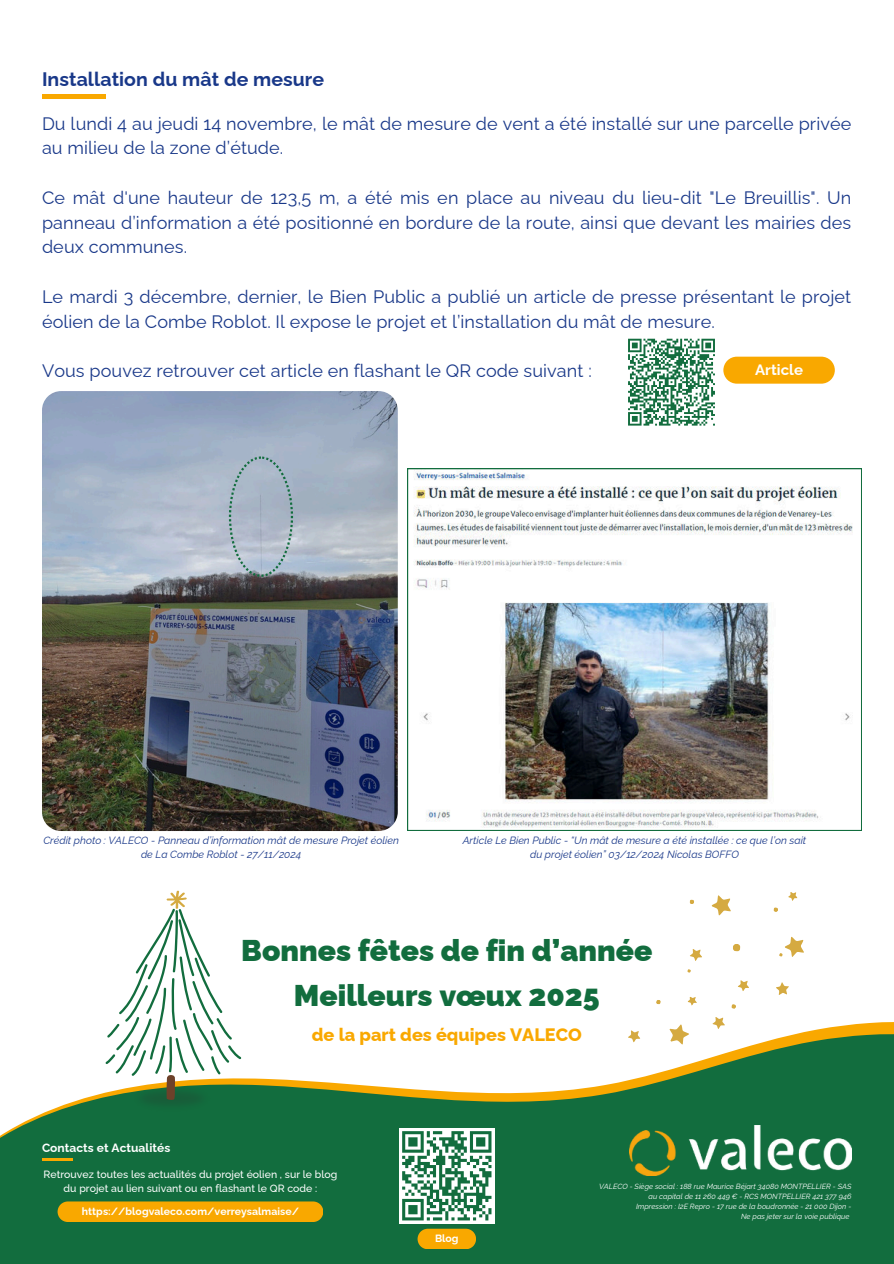
<style>
.page{position:relative;width:894px;height:1264px;background:#fff}
.page>*{position:absolute;margin:0;border:0;box-sizing:border-box;transform-origin:0 0}
.t1{font:900 30px/45.5px "Raleway";color:#126d3e;text-align:center}
.t2{font:700 19.5px "Raleway";letter-spacing:.005em;color:#193889}
.t3{font:18px/24.8px "Raleway";letter-spacing:.005em;color:#193889}
.t4{font:800 18px "Raleway";color:#f9a800}
.t5{font:700 15px "Raleway";letter-spacing:.005em;color:#fff}
.t6{font:700 12px "Raleway";letter-spacing:.005em;color:#fff}
.t7{font:italic 10.5px/14px "Raleway";color:#193889;text-align:center}
.t8{font:500 10.5px/14px "Raleway";letter-spacing:.005em;color:#fff;text-align:center}
.t9{font:700 10.5px "Raleway";letter-spacing:.005em;color:#fff}
.t10{font:italic 7.5px/10.1px "Raleway";letter-spacing:.005em;color:#fff;text-align:right}
</style>
<div class="page">
<svg style="left:0;top:1033px;width:893px;height:230px;fill:#126d3e"></svg>
<div style="left:58px;top:1201px;width:265px;height:20px;background:#f9a800"></div>
<svg style="left:776px;top:982px;width:12px;height:13px"></svg>
<svg style="left:733px;top:944px;width:7px;height:7px"></svg>
<svg style="left:690px;top:949px;width:12px;height:12px"></svg>
<svg style="left:689px;top:899px;width:5px;height:5px"></svg>
<svg style="left:711px;top:895px;width:20px;height:20px"></svg>
<svg style="left:656px;top:1000px;width:4px;height:4px"></svg>
<svg style="left:738px;top:980px;width:11px;height:11px"></svg>
<svg style="left:731px;top:1004px;width:5px;height:4px"></svg>
<svg style="left:669px;top:1024px;width:20px;height:20px"></svg>
<svg style="left:627px;top:1030px;width:13px;height:12px"></svg>
<svg style="left:773px;top:907px;width:5px;height:5px"></svg>
<svg style="left:788px;top:892px;width:9px;height:9px"></svg>
<svg style="left:687px;top:997px;width:10px;height:8px"></svg>
<svg style="left:712px;top:1017px;width:13px;height:12px"></svg>
<svg style="left:779px;top:936px;width:25px;height:21px"></svg>
<img style="left:131px;top:1100px;width:79px;height:11px">
<svg style="left:95px;top:890px;width:146px;height:210px"></svg>
<div style="left:399px;top:1128px;width:95px;height:95px;background:#fff"></div>
<svg style="left:402px;top:1131px;width:90px;height:90px"></svg>
<hr style="left:42px;top:1158px;width:31px;height:2px;background:#f9a800">
<img style="left:629px;top:1125px;width:222px;height:50px">
<div style="left:42px;top:94px;width:63px;height:5px;background:#f9a800"></div>
<svg style="left:628px;top:338px;width:87px;height:88px"></svg>
<svg style="left:417px;top:1228px;width:59px;height:21px"></svg>
<svg style="left:723px;top:356px;width:111px;height:27px;background:#f9ae11"></svg>
<img style="left:407px;top:468px;width:454px;height:362px">
<img style="left:42px;top:391px;width:355px;height:440px">
<svg style="left:229px;top:456px;width:64px;height:121px;background:#a6b4c2"></svg>
<p class="t2" style="left:42px;top:64px;width:284px">Installation du mât de mesure</p>
<p class="t3" style="left:42px;top:109px;width:810px">Du lundi 4 au jeudi 14 novembre, le mât de mesure de vent a été installé sur une parcelle privée au milieu de la zone d’étude.</p>
<p class="t3" style="left:42px;top:183px;width:810px;text-align:justify">Ce mât d'une hauteur de 123,5 m, a été mis en place au niveau du lieu-dit "Le Breuillis". Un panneau d’information a été positionné en bordure de la route, ainsi que devant les mairies des deux communes.</p>
<p class="t3" style="left:42px;top:282px;width:810px">Le mardi 3 décembre, dernier, le Bien Public a publié un article de presse présentant le projet éolien de la Combe Roblot. Il expose le projet et l’installation du mât de mesure.</p>
<p class="t3" style="left:42px;top:356px;width:551px">Vous pouvez retrouver cet article en flashant le QR code suivant :</p>
<p class="t5" style="left:754px;top:357px;width:49px">Article</p>
<p class="t7" style="left:43px;top:831px;width:357px">Crédit photo : VALECO - Panneau d’information mât de mesure Projet éolien de La Combe Roblot - 27/11/2024</p>
<p class="t7" style="left:462px;top:831px;width:345px">Article Le Bien Public - “Un mât de mesure a été installée : ce que l’on sait du projet éolien” 03/12/2024 Nicolas BOFFO</p>
<p class="t6" style="left:42px;top:1138px;width:130px">Contacts et Actualités</p>
<h1 class="t1" style="left:241px;top:924px;width:412px">Bonnes fêtes de fin d’année<br>Meilleurs vœux 2025</h1>
<p class="t4" style="left:312px;top:1020px;width:271px">de la part des équipes VALECO</p>
<p class="t8" style="left:43px;top:1166px;width:295px">Retrouvez toutes les actualités du projet éolien , sur le blog du projet au lien suivant ou en flashant le QR code :</p>
<p class="t9" style="left:82px;top:1202px;width:219px">https://blogvaleco.com/verreysalmaise/</p>
<p class="t9" style="left:435px;top:1230px;width:25px">Blog</p>
<p class="t10" style="left:599px;top:1179px;width:254px">VALECO - Siège social : 188 rue Maurice Béjart 34080 MONTPELLIER - SAS au capital de 11 260 449 € - RCS MONTPELLIER 421 377 946<br>Impression : I2E Repro - 17 rue de la boudronnée - 21 000 Dijon -<br>Ne pas jeter sur la voie publique</p>
</div>
